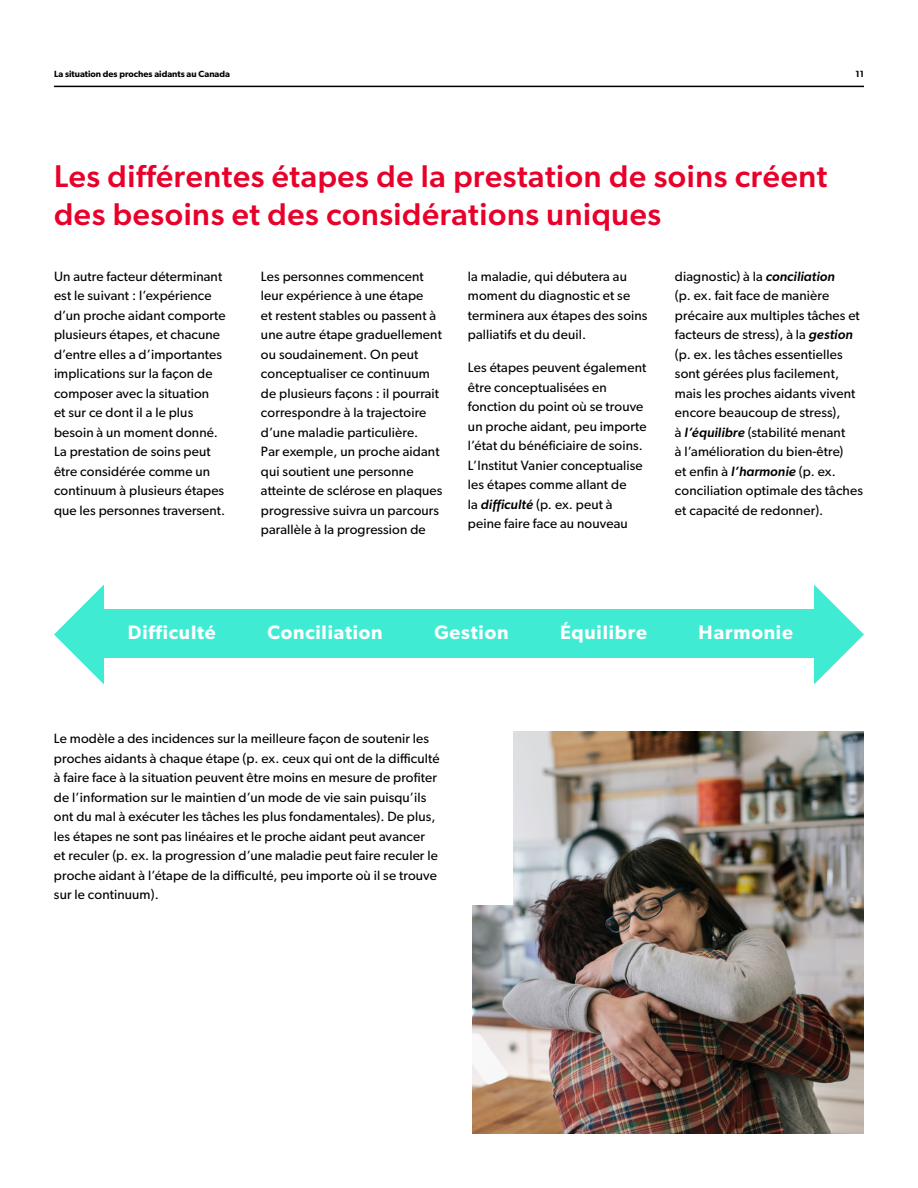
<style>
.page{position:relative;width:918px;height:1188px;background:#fff}
.page>*{position:absolute;margin:0;border:0;box-sizing:border-box;transform-origin:0 0}
.t1{font:500 31.5px/37.8px "Gibson";letter-spacing:.02em;color:#e8002a}
.t2{font:600 19.5px "Gibson";letter-spacing:.04em;color:#fff}
.t3{font:13.5px/19.5px "Gibson";letter-spacing:.01em;color:#000}
.t4{font:600 9px "Gibson";color:#000}
.s1{font-weight:500;font-style:italic}
</style>
<div class="page">
<hr style="left:54px;top:86px;width:810px;height:1px;background:#000">
<img style="left:472px;top:731px;width:392px;height:403px">
<div style="left:463px;top:729px;width:50px;height:175px;background:#fff"></div>
<div style="left:92px;top:609px;width:732px;height:49px;background:#40ebd4"></div>
<svg style="left:54px;top:584px;width:50px;height:101px"></svg>
<svg style="left:814px;top:584px;width:50px;height:101px"></svg>
<p class="t4" style="left:54px;top:69px;width:178px">La situation des proches aidants au Canada</p>
<p class="t4" style="left:856px;top:69px;width:10px">11</p>
<h1 class="t1" style="left:54px;top:157px;width:775px">Les différentes étapes de la prestation de soins créent des besoins et des considérations uniques</h1>
<p class="t3" style="left:54px;top:266px;width:173px">Un autre facteur déterminant est le suivant : l’expérience d’un proche aidant comporte plusieurs étapes, et chacune d’entre elles a d’importantes implications sur la façon de composer avec la situation<br>et sur ce dont il a le plus besoin à un moment donné.<br>La prestation de soins peut être considérée comme un continuum à plusieurs étapes que les personnes traversent.</p>
<p class="t3" style="left:261px;top:266px;width:183px">Les personnes commencent leur expérience à une étape<br>et restent stables ou passent à une autre étape graduellement ou soudainement. On peut conceptualiser ce continuum de plusieurs façons : il pourrait correspondre à la trajectoire d’une maladie particulière.<br>Par exemple, un proche aidant qui soutient une personne atteinte de sclérose en plaques progressive suivra un parcours parallèle à la progression de</p>
<p class="t3" style="left:468px;top:266px;width:181px">la maladie, qui débutera au moment du diagnostic et se terminera aux étapes des soins palliatifs et du deuil.</p>
<p class="t3" style="left:468px;top:358px;width:180px">Les étapes peuvent également être conceptualisées en fonction du point où se trouve un proche aidant, peu importe l’état du bénéficiaire de soins.<br>L’Institut Vanier conceptualise les étapes comme allant de<br>la <span class="s1">difficulté</span> (p. ex. peut à peine faire face au nouveau</p>
<p class="t3" style="left:675px;top:266px;width:190px">diagnostic) à la <span class="s1">conciliation<br></span>(p. ex. fait face de manière précaire aux multiples tâches et facteurs de stress), à la <span class="s1">gestion </span>(p. ex. les tâches essentielles sont gérées plus facilement, mais les proches aidants vivent encore beaucoup de stress),<br>à <span class="s1">l’équilibre</span> (stabilité menant<br>à l’amélioration du bien-être)<br>et enfin à <span class="s1">l’harmonie</span> (p. ex. conciliation optimale des tâches et capacité de redonner).</p>
<h2 class="t2" style="left:128px;top:621px;width:89px">Difficulté</h2>
<h2 class="t2" style="left:267px;top:621px;width:117px">Conciliation</h2>
<h2 class="t2" style="left:434px;top:621px;width:76px">Gestion</h2>
<h2 class="t2" style="left:560px;top:621px;width:88px">Équilibre</h2>
<h2 class="t2" style="left:699px;top:621px;width:96px">Harmonie</h2>
<p class="t3" style="left:54px;top:729px;width:387px">Le modèle a des incidences sur la meilleure façon de soutenir les proches aidants à chaque étape (p. ex. ceux qui ont de la difficulté à faire face à la situation peuvent être moins en mesure de profiter de l’information sur le maintien d’un mode de vie sain puisqu’ils ont du mal à exécuter les tâches les plus fondamentales). De plus, les étapes ne sont pas linéaires et le proche aidant peut avancer et reculer (p. ex. la progression d’une maladie peut faire reculer le proche aidant à l’étape de la difficulté, peu importe où il se trouve sur le continuum).</p>
</div>
